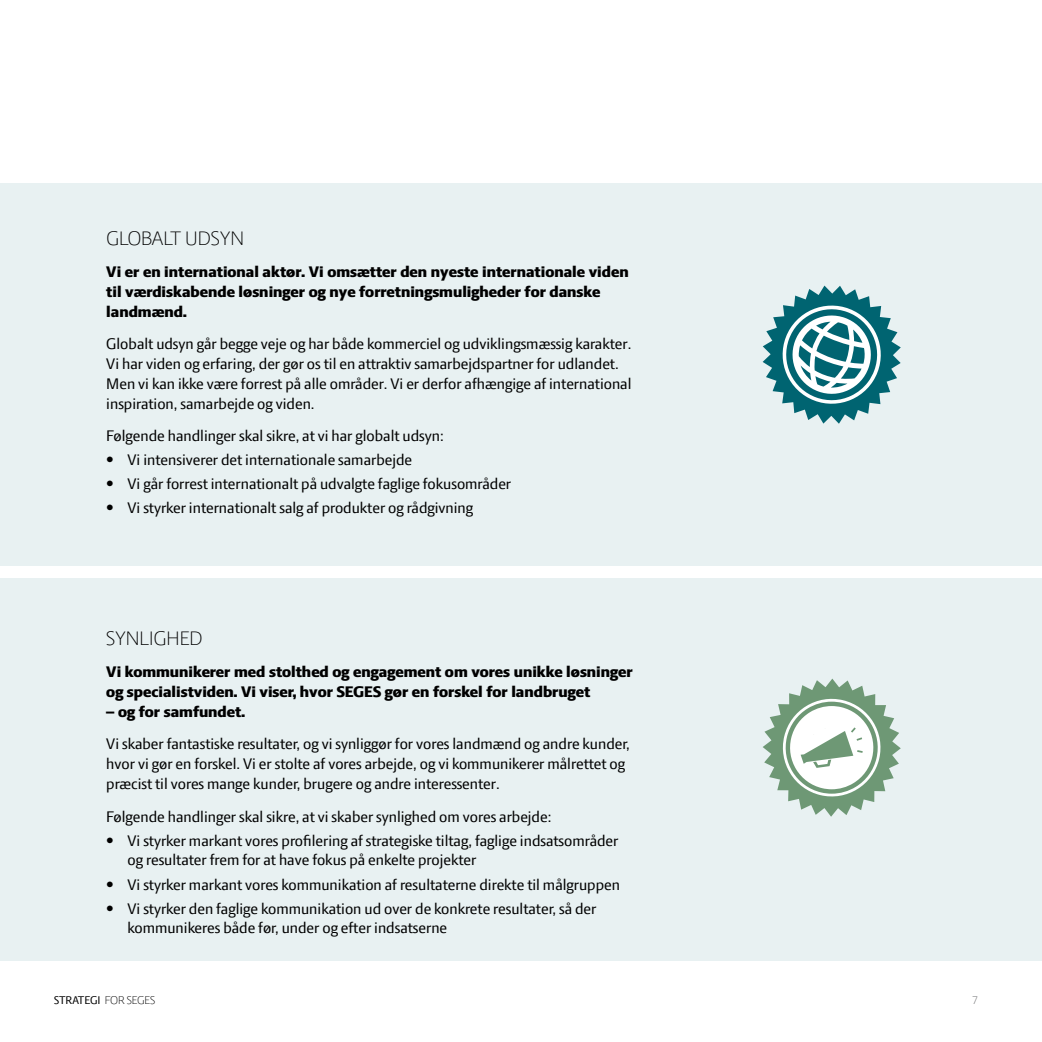
<style>
.page{position:relative;width:1042px;height:1042px;background:#fff}
.page>*{position:absolute;margin:0;border:0;box-sizing:border-box;transform-origin:0 0}
.t1{font:300 21px "LF Press Sans";color:#000}
.t2{font:16.5px/19.8px "LF Press Sans";color:#000}
.t3{font:800 16.5px/19.8px "LF Press Sans";color:#000}
.t4{font:12px "LF Press Sans";color:#000}
.t5{font:300 12px "LF Press Sans";color:#58595b}
.s1{font-weight:300}
</style>
<div class="page">
<div style="left:0;top:578px;width:1042px;height:383px;background:#e8f1f2"></div>
<div style="left:0;top:183px;width:1042px;height:383px;background:#e8f1f2"></div>
<svg style="left:762px;top:286px;width:139px;height:138px"></svg>
<svg style="left:763px;top:678px;width:138px;height:139px"></svg>
<p class="t1" style="left:106px;top:226px;width:139px">GLOBALT UDSYN</p>
<p class="t3" style="left:106px;top:262px;width:524px">Vi er en international aktør. Vi omsætter den nyeste internationale viden til værdiskabende løsninger og nye forretningsmuligheder for danske landmænd.</p>
<p class="t2" style="left:106px;top:334px;width:527px">Globalt udsyn går begge veje og har både kommerciel og udviklingsmæssig karakter.<br>Vi har viden og erfaring, der gør os til en attraktiv samarbejdspartner for udlandet.<br>Men vi kan ikke være forrest på alle områder. Vi er derfor afhængige af international inspiration, samarbejde og viden.</p>
<p class="t2" style="left:106px;top:426px;width:339px">Følgende handlinger skal sikre, at vi har globalt udsyn:</p>
<p class="t2" style="left:106px;top:450px;width:307px">• Vi intensiverer det internationale samarbejde</p>
<p class="t2" style="left:106px;top:474px;width:406px">• Vi går forrest internationalt på udvalgte faglige fokusområder</p>
<p class="t2" style="left:106px;top:498px;width:368px">• Vi styrker internationalt salg af produkter og rådgivning</p>
<p class="t1" style="left:106px;top:625px;width:98px">SYNLIGHED</p>
<p class="t3" style="left:106px;top:662px;width:528px">Vi kommunikerer med stolthed og engagement om vores unikke løsninger og specialistviden. Vi viser, hvor SEGES gør en forskel for landbruget</p>
<p class="t3" style="left:106px;top:701px;width:140px">– og for samfundet.</p>
<p class="t2" style="left:106px;top:734px;width:525px">Vi skaber fantastiske resultater, og vi synliggør for vores landmænd og andre kunder, hvor vi gør en forskel. Vi er stolte af vores arbejde, og vi kommunikerer målrettet og præcist til vores mange kunder, brugere og andre interessenter.</p>
<p class="t2" style="left:106px;top:806px;width:446px">Følgende handlinger skal sikre, at vi skaber synlighed om vores arbejde:</p>
<p class="t2" style="left:128px;top:830px;width:492px;text-indent:-21px">• Vi styrker markant vores profilering af strategiske tiltag, faglige indsatsområder og resultater frem for at have fokus på enkelte projekter</p>
<p class="t2" style="left:106px;top:874px;width:515px">• Vi styrker markant vores kommunikation af resultaterne direkte til målgruppen</p>
<p class="t2" style="left:128px;top:898px;width:470px;text-indent:-21px">• Vi styrker den faglige kommunikation ud over de konkrete resultater, så der kommunikeres både før, under og efter indsatserne</p>
<p class="t4" style="left:54px;top:993px;width:103px">STRATEGI <span class="s1">FOR SEGES</span></p>
<p class="t5" style="left:972px;top:993px;width:7px">7</p>
</div>
